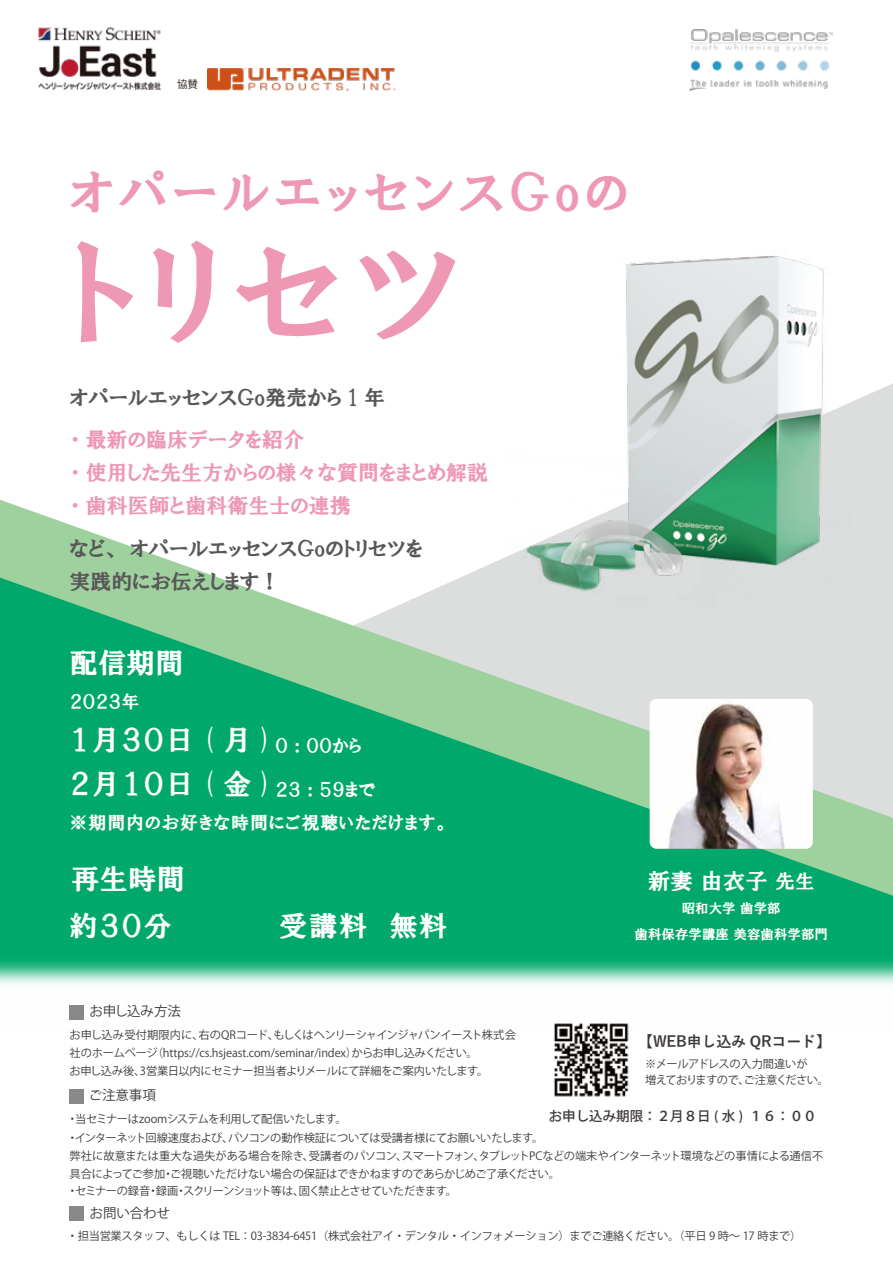
<style>
.page{position:relative;width:893px;height:1263px;background:#fff}
.page>*{position:absolute;margin:0;border:0;box-sizing:border-box;transform-origin:0 0}
.t1{font:120px "HGP Soei Presence EB";color:#ee98b3}
.t2{font:49.5px "HGP Soei Presence EB";letter-spacing:.1em;color:#ee98b3}
.t3{font:28.5px/44.1px "HGP Soei Presence EB";letter-spacing:.05em;color:#fff}
.t4{font:28.5px/47.7px "HGP Soei Presence EB";letter-spacing:.025em;color:#fff}
.t5{font:22.5px "HGS Soei Presence EB";color:#fff}
.t6{font:21px/33px "HGP Soei Presence EB";color:#595757}
.t7{font:21px/33px "HGP Soei Presence EB";color:#ee98b3}
.t8{font:18px "HGP Soei Presence EB";letter-spacing:.05em;color:#fff}
.t9{font:700 15px "Yu Gothic";letter-spacing:-.01em;color:#3e3a39}
.t10{font:13.5px "HGS Soei Presence EB";color:#fff}
.t11{font:500 13.5px "Koz Go Pr 6 N";color:#3e3a39}
.t12{font:13.5px "Koz Go Pro";letter-spacing:-.01em;color:#3e3a39}
.t13{font:11.25px/18px "Koz Go Pro";letter-spacing:-.025em;color:#3e3a39}
.t14{font:11.25px/16.5px "Koz Go Pro";letter-spacing:-.05em;color:#3e3a39}
.t15{font:10.5px "Koz Go Pr 6 N";color:#221815}
.s1{font-size:18px}
.s2{font-size:19.5px}
</style>
<div class="page">
<svg style="left:853px;top:383px;width:40px;height:117px;fill:#dcdddd"></svg>
<svg style="left:0;top:500px;width:893px;height:78px"></svg>
<svg style="left:0;top:578px;width:893px;height:340px;fill:#00a96b"></svg>
<img style="left:502px;top:255px;width:351px;height:353px">
<img style="left:689px;top:29px;width:144px;height:61px">
<img style="left:0;top:918px;width:893px;height:303px">
<div style="left:70px;top:1089px;width:14px;height:15px;background:#8b8888"></div>
<div style="left:70px;top:1005px;width:14px;height:14px;background:#8a8887"></div>
<div style="left:70px;top:1206px;width:14px;height:15px;background:#8b8888"></div>
<img style="left:548px;top:1016px;width:86px;height:86px">
<img style="left:207px;top:69px;width:187px;height:21px">
<img style="left:38px;top:27px;width:123px;height:64px">
<img style="left:650px;top:699px;width:163px;height:150px">
<p class="t15" style="left:177px;top:78px;width:22px">協賛</p>
<h2 class="t2" style="left:70px;top:167px;width:560px">オパールエッセンスＧｏの</h2>
<h1 class="t1" style="left:70px;top:231px;width:392px">トリセツ</h1>
<h3 class="t6" style="left:70px;top:381px;width:317px">オパールエッセンスＧｏ発売から 1 年</h3>
<h3 class="t7" style="left:70px;top:423px;width:420px">・最新の臨床データを紹介<br>・使用した先生方からの様々な質問をまとめ解説・歯科医師と歯科衛生士の連携</h3>
<h3 class="t6" style="left:70px;top:531px;width:355px">など、オパールエッセンスＧｏのトリセツを実践的にお伝えします！</h3>
<h3 class="t3" style="left:70px;top:640px;width:115px">配信期間</h3>
<h3 class="t8" style="left:70px;top:692px;width:72px">２０２３年</h3>
<h3 class="t3" style="left:70px;top:717px;width:308px">１月３０日 ( 月 ) <span class="s1">０：００から<br></span>２月１０日 ( 金 ) <span class="s1">２３：５９まで</span></h3>
<h3 class="t8" style="left:70px;top:813px;width:380px">※期間内のお好きな時間にご視聴いただけます。</h3>
<h3 class="t4" style="left:70px;top:854px;width:117px">再生時間約３０分</h3>
<p class="t12" style="left:90px;top:1002px;width:93px">お申し込み方法</p>
<h3 class="t3" style="left:279px;top:904px;width:170px">受講料　無料</h3>
<h3 class="t5" style="left:648px;top:869px;width:168px">新妻 由衣子 <span class="s2">先生</span></h3>
<p class="t10" style="left:682px;top:901px;width:100px">昭和大学 歯学部</p>
<p class="t10" style="left:634px;top:927px;width:195px">歯科保存学講座 美容歯科学部門</p>
<p class="t13" style="left:70px;top:1026px;width:448px">お申し込み受付期限内に、右のQRコード、もしくはヘンリーシャインジャパンイースト株式会社のホームページ（https://cs.hsjeast.com/seminar/index）からお申し込みください。<br>お申し込み後、3営業日以内にセミナー担当者よりメールにて詳細をご案内いたします。</p>
<p class="t13" style="left:67px;top:1110px;width:758px">・当セミナーはzoomシステムを利用して配信いたします。<br>・インターネット回線速度および、パソコンの動作検証については受講者様にてお願いいたします。<br>弊社に故意または重大な過失がある場合を除き、受講者のパソコン、スマートフォン、タブレットPCなどの端末やインターネット環境などの事情による通信不具合によってご参加・ご視聴いただけない場合の保証はできかねますのであらかじめご了承ください。<br>・セミナーの録音・録画・スクリーンショット等は、固く禁止とさせていただきます。</p>
<h3 class="t9" style="left:638px;top:1033px;width:194px">【WEB申し込み QRコード】</h3>
<p class="t14" style="left:645px;top:1056px;width:185px">※メールアドレスの入力間違いが<br>増えておりますので、ご注意ください。</p>
<p class="t11" style="left:549px;top:1108px;width:269px">お申し込み期限：２月８日 ( 水 ) １６：００</p>
<p class="t12" style="left:89px;top:1087px;width:69px">ご注意事項</p>
<p class="t12" style="left:90px;top:1204px;width:82px">お問い合わせ</p>
<p class="t13" style="left:67px;top:1227px;width:736px">・担当営業スタッフ、もしくは TEL：03-3834-6451（株式会社アイ・デンタル・インフォメーション）までご連絡ください。（平日 9 時～ 17 時まで）</p>
</div>
